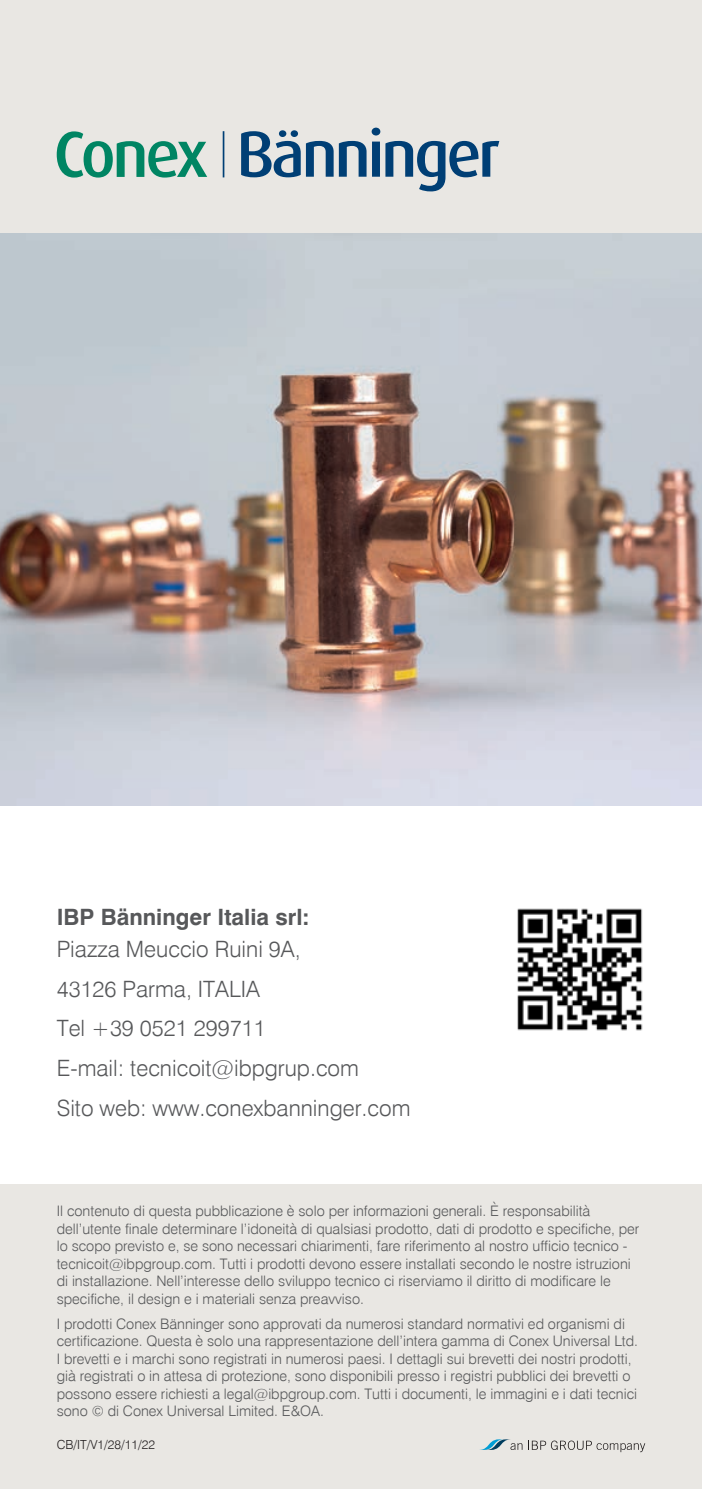
<style>
.page{position:relative;width:702px;height:1489px;background:#fff}
.page>*{position:absolute;margin:0;border:0;box-sizing:border-box;transform-origin:0 0}
.Body_Text{font:300 22.5px "Swiss 721 BT";color:#57585a}
.Body_Text-2{font:700 22.5px/32.5px "Swiss 721 BT";color:#57585a}
.Disclaimer{font:300 14.5px/17.5px "Swiss 721 BT";color:#57585a}
.t1{font:300 12.5px "Swiss 721 BT";color:#231f20}
.s1{font-weight:300}
</style>
<div class="page">
<div style="left:0;top:0;width:702px;height:234px;background:#e9e7e3"></div>
<div style="left:0;top:1183px;width:702px;height:305px;background:#e9e7e3"></div>
<svg style="left:479px;top:1441px;width:98px;height:9px"></svg>
<svg style="left:528px;top:1440px;width:38px;height:9px"></svg>
<svg style="left:567px;top:1440px;width:8px;height:9px"></svg>
<svg style="left:577px;top:1440px;width:68px;height:11px"></svg>
<svg style="left:479px;top:1439px;width:43px;height:10px"></svg>
<img style="left:0;top:234px;width:702px;height:571px">
<svg style="left:241px;top:130px;width:92px;height:47px"></svg>
<svg style="left:339px;top:128px;width:160px;height:63px"></svg>
<svg style="left:57px;top:131px;width:150px;height:46px"></svg>
<hr style="left:223px;top:131px;width:1px;height:46px;background:#004684">
<img style="left:517px;top:908px;width:126px;height:123px">
<p class="Body_Text-2" style="left:57px;top:900px;width:254px">IBP Bänninger Italia srl:<br><span class="s1">Piazza Meuccio Ruini 9A,</span></p>
<p class="Body_Text" style="left:57px;top:975px;width:205px">43126 Parma, ITALIA</p>
<p class="Body_Text" style="left:57px;top:1014px;width:210px">Tel +39 0521 299711</p>
<p class="Body_Text" style="left:57px;top:1054px;width:304px">E-mail: tecnicoit@ibpgrup.com</p>
<p class="Body_Text" style="left:57px;top:1093px;width:355px">Sito web: www.conexbanninger.com</p>
<p class="Disclaimer" style="left:57px;top:1202px;width:584px">Il contenuto di questa pubblicazione è solo per informazioni generali. È responsabilità dell’utente finale determinare l’idoneità di qualsiasi prodotto, dati di prodotto e specifiche, per lo scopo previsto e, se sono necessari chiarimenti, fare riferimento al nostro ufficio tecnico - tecnicoit@ibpgroup.com. Tutti i prodotti devono essere installati secondo le nostre istruzioni di installazione. Nell’interesse dello sviluppo tecnico ci riserviamo il diritto di modificare le specifiche, il design e i materiali senza preavviso.</p>
<p class="Disclaimer" style="left:57px;top:1314px;width:583px">I prodotti Conex Bänninger sono approvati da numerosi standard normativi ed organismi di certificazione. Questa è solo una rappresentazione dell’intera gamma di Conex Universal Ltd.<br>I brevetti e i marchi sono registrati in numerosi paesi. I dettagli sui brevetti dei nostri prodotti, già registrati o in attesa di protezione, sono disponibili presso i registri pubblici dei brevetti o possono essere richiesti a legal@ibpgroup.com. Tutti i documenti, le immagini e i dati tecnici sono © di Conex Universal Limited. E&amp;OA.</p>
<p class="t1" style="left:57px;top:1436px;width:100px">CB/IT/V1/28/11/22</p>
</div>
